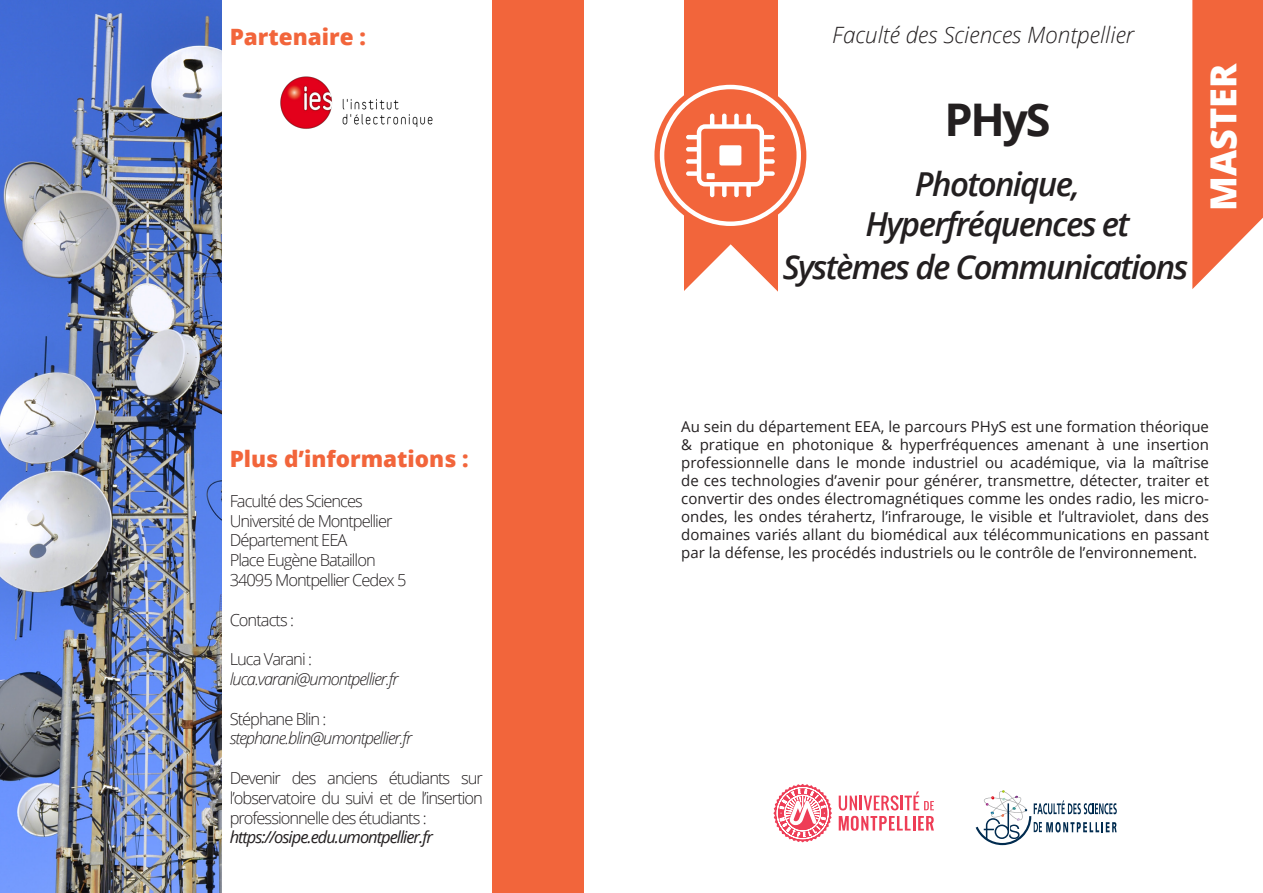
<style>
.page{position:relative;width:1263px;height:893px;background:#fff}
.page>*{position:absolute;margin:0;border:0;box-sizing:border-box;transform-origin:0 0}
.t1{font:700 45px "Open Sans";color:#231f20}
.t2{font:800 36px "Open Sans";color:#fff}
.t3{font:italic 600 33px/39.6px "Open Sans";letter-spacing:-.05em;color:#231f20;text-align:center}
.t4{font:800 22.5px "Open Sans";color:#f2653b}
.t5{font:italic 300 22.5px "Open Sans";color:#231f20}
.t6{font:300 16.5px/19.8px "Open Sans";letter-spacing:-.06em;color:#231f20;text-align:justify}
.t7{font:italic 300 16.5px "Open Sans";letter-spacing:-.06em;color:#231f20}
.t8{font:italic 16.5px "Open Sans";letter-spacing:-.06em;color:#231f20}
.t9{font:15px/18px "Open Sans";color:#231f20;text-align:justify}
</style>
<div class="page">
<div style="left:492px;top:0;width:91px;height:893px;background:#f2653b"></div>
<svg style="left:1192px;top:0;width:71px;height:289px;background:#f37954"></svg>
<svg style="left:773px;top:784px;width:59px;height:58px"></svg>
<svg style="left:839px;top:791px;width:95px;height:19px"></svg>
<svg style="left:839px;top:816px;width:95px;height:15px"></svg>
<img style="left:0;top:0;width:221px;height:893px">
<div style="left:684px;top:0;width:94px;height:292px;background:#f2653b"></div>
<svg style="left:684px;top:244px;width:94px;height:48px"></svg>
<div style="left:654px;top:79px;width:152px;height:152px;background:#f2653b;border-radius:50%"></div>
<svg style="left:660px;top:85px;width:141px;height:141px"></svg>
<div style="left:701px;top:129px;width:58px;height:53px;background:#f2653b;border-radius:4px"></div>
<div style="left:719px;top:145px;width:22px;height:20px;background:#fff;border-radius:2px"></div>
<div style="left:707px;top:173px;width:8px;height:6px;background:#fff"></div>
<img style="left:280px;top:76px;width:153px;height:53px">
<svg style="left:976px;top:790px;width:141px;height:55px"></svg>
<p class="t4" style="left:230px;top:20px;width:138px">Partenaire :</p>
<p class="t4" style="left:230px;top:442px;width:240px">Plus d’informations :</p>
<p class="t6" style="left:230px;top:490px;width:135px">Faculté des Sciences</p>
<p class="t6" style="left:230px;top:510px;width:164px">Université de Montpellier</p>
<p class="t6" style="left:230px;top:530px;width:119px">Département EEA</p>
<p class="t6" style="left:230px;top:550px;width:148px">Place Eugène Bataillon</p>
<p class="t6" style="left:230px;top:570px;width:178px">34095 Montpellier Cedex 5</p>
<p class="t6" style="left:230px;top:609px;width:66px">Contacts :</p>
<p class="t6" style="left:230px;top:649px;width:84px">Luca Varani :</p>
<p class="t7" style="left:230px;top:668px;width:170px">luca.varani@umontpellier.fr</p>
<p class="t6" style="left:230px;top:708px;width:98px">Stéphane Blin :</p>
<p class="t7" style="left:230px;top:727px;width:184px">stephane.blin@umontpellier.fr</p>
<p class="t6" style="left:230px;top:768px;width:255px">Devenir des anciens étudiants sur l’observatoire du suivi et de l’insertion professionnelle des étudiants :</p>
<p class="t8" style="left:230px;top:826px;width:205px">https://osipe.edu.umontpellier.fr</p>
<p class="t5" style="left:832px;top:19px;width:303px">Faculté des Sciences Montpellier</p>
<p class="t1" style="left:944px;top:88px;width:108px">PHyS</p>
<p class="t3" style="left:865px;top:164px;width:266px">Photonique,<br>Hyperfréquences et</p>
<p class="t3" style="left:783px;top:246px;width:407px">Systèmes de Communications</p>
<p class="t2" style="left:1196px;top:211px;width:149px;rotate:-90deg">MASTER</p>
<p class="t9" style="left:681px;top:417px;width:529px">Au sein du département EEA, le parcours PHyS est une formation théorique &amp; pratique en photonique &amp; hyperfréquences amenant à une insertion professionnelle dans le monde industriel ou académique, via la maîtrise de ces technologies d’avenir pour générer, transmettre, détecter, traiter et convertir des ondes électromagnétiques comme les ondes radio, les micro&shy;ondes, les ondes térahertz, l’infrarouge, le visible et l’ultraviolet, dans des domaines variés allant du biomédical aux télécommunications en passant par la défense, les procédés industriels ou le contrôle de l’environnement.</p>
</div>
